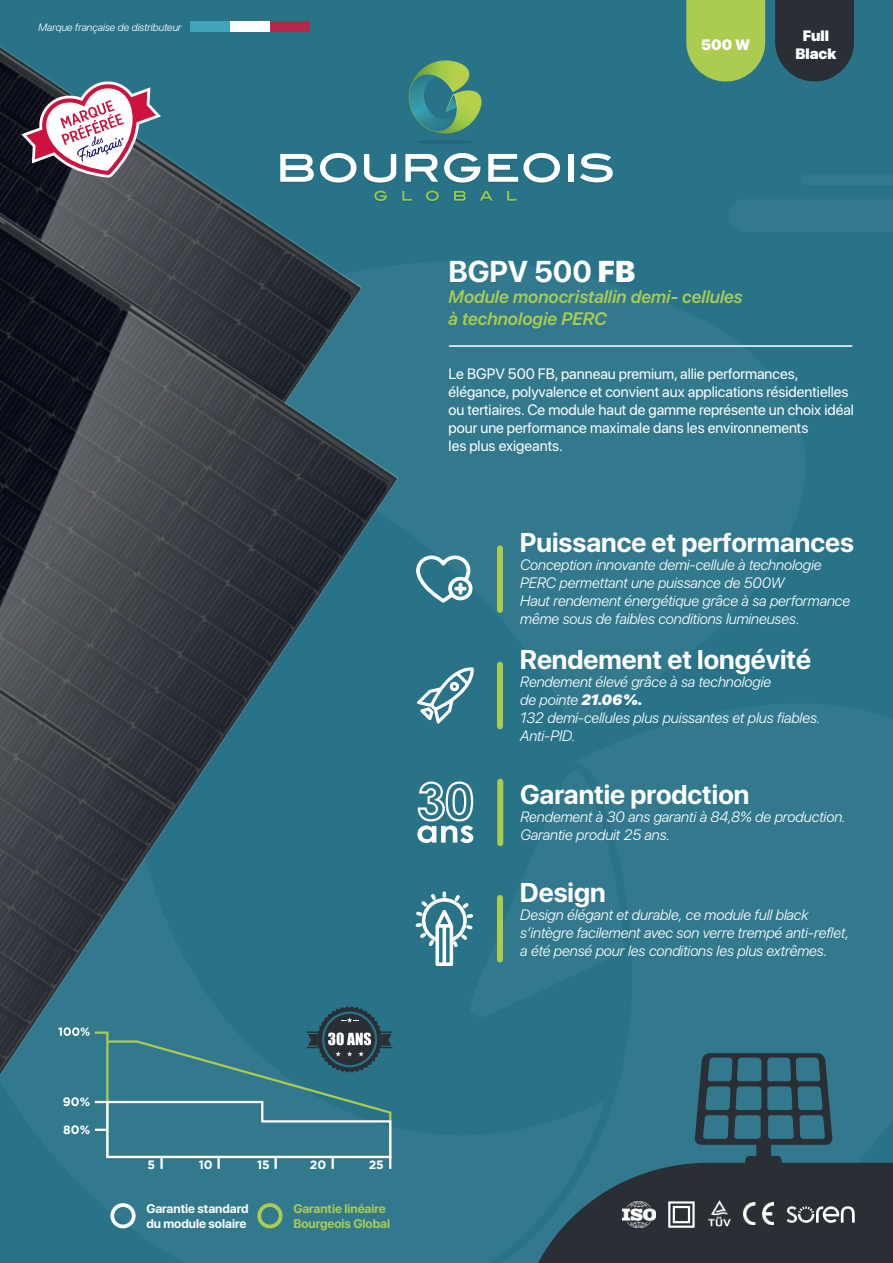
<style>
.page{position:relative;width:893px;height:1263px;background:#33798e}
.page>*{position:absolute;margin:0;border:0;box-sizing:border-box;transform-origin:0 0}
.t1{font:700 30px "SF Pro Display";color:#fff}
.t2{font:700 27px "SF Pro Display";color:#fff}
.t3{font:italic 600 18px/21.6px "SF Pro Display";color:#accc4f}
.t4{font:italic 300 15px/18px "SF Pro Display";color:#fff}
.t5{font:15px/18px "SF Pro Display";color:#fff}
.t6{font:900 15px/18px "SF Pro Display";color:#fff;text-align:center}
.t7{font:700 12.45px/15px "SF Pro Display";color:#fff}
.t8{font:700 12.45px/15px "SF Pro Display";color:#accc4f}
.t9{font:700 12.15px "Gotham";color:#fff}
.t10{font:italic 300 10.65px "SF Pro Display";color:#fff}
.s1{font-weight:900}
</style>
<div class="page">
<hr style="left:449px;top:345px;width:403px;height:2px;background:#fff">
<svg style="left:440px;top:60px;width:42px;height:74px"></svg>
<div style="left:568px;top:155px;width:5px;height:28px;background:#24677b"></div>
<svg style="left:476px;top:157px;width:4px;height:22px"></svg>
<svg style="left:488px;top:153px;width:72px;height:31px"></svg>
<div style="left:568px;top:154px;width:5px;height:28px;background:#fff"></div>
<svg style="left:580px;top:153px;width:33px;height:31px"></svg>
<svg style="left:480px;top:191px;width:13px;height:11px"></svg>
<svg style="left:507px;top:191px;width:10px;height:11px"></svg>
<hr style="left:416px;top:140px;width:58px;height:4px;background:#24677b;border-radius:50%">
<div style="left:110px;top:1203px;width:26px;height:25px;border:4px solid #fff;border-radius:50%"></div>
<div style="left:257px;top:1203px;width:26px;height:25px;border:4px solid #accc4f;border-radius:50%"></div>
<div style="left:497px;top:548px;width:6px;height:62px;background:#accc4f"></div>
<div style="left:497px;top:665px;width:6px;height:61px;background:#accc4f"></div>
<svg style="left:538px;top:1053px;width:355px;height:210px"></svg>
<img style="left:623px;top:1201px;width:32px;height:27px">
<img style="left:743px;top:1202px;width:31px;height:22px">
<img style="left:705px;top:1198px;width:28px;height:31px">
<img style="left:0;top:21px;width:440px;height:121px">
<img style="left:0;top:142px;width:476px;height:933px">
<div style="left:190px;top:22px;width:40px;height:10px;background:#40a5b8"></div>
<div style="left:230px;top:22px;width:40px;height:10px;background:#fff"></div>
<div style="left:270px;top:22px;width:40px;height:10px;background:#b4284c"></div>
<svg style="left:686px;top:0;width:79px;height:81px;background:#9ec254"></svg>
<svg style="left:775px;top:0;width:79px;height:81px;background:#29353d"></svg>
<svg style="left:58px;top:1006px;width:335px;height:163px"></svg>
<svg style="left:415px;top:768px;width:89px;height:250px"></svg>
<svg style="left:21px;top:81px;width:140px;height:97px;background:#9a818f"></svg>
<p class="t10" style="left:38px;top:20px;width:145px">Marque française de distributeur</p>
<p class="t6" style="left:701px;top:35px;width:51px">500 W</p>
<p class="t6" style="left:795px;top:26px;width:42px">Full<br>Black</p>
<p class="t9" style="left:63px;top:1095px;width:29px">90%</p>
<p class="t9" style="left:63px;top:1122px;width:28px">80%</p>
<p class="t9" style="left:199px;top:1157px;width:15px">10</p>
<p class="t9" style="left:257px;top:1157px;width:14px">15</p>
<p class="t9" style="left:310px;top:1157px;width:18px">20</p>
<p class="t9" style="left:369px;top:1157px;width:17px">25</p>
<p class="t7" style="left:146px;top:1201px;width:104px">Garantie standard du module solaire</p>
<p class="t8" style="left:293px;top:1201px;width:98px">Garantie linéaire<br>Bourgeois Global</p>
<p class="t9" style="left:147px;top:1157px;width:9px">5</p>
<h1 class="t1" style="left:449px;top:254px;width:188px">BGPV 500 <span class="s1">FB</span></h1>
<p class="t3" style="left:449px;top:286px;width:296px">Module monocristallin demi- cellules à technologie PERC</p>
<p class="t5" style="left:449px;top:364px;width:407px">Le BGPV 500 FB, panneau premium, allie performances, élégance, polyvalence et convient aux applications résidentielles ou tertiaires. Ce module haut de gamme représente un choix idéal pour une performance maximale dans les environnements<br>les plus exigeants.</p>
<h2 class="t2" style="left:520px;top:527px;width:336px">Puissance et performances</h2>
<p class="t4" style="left:520px;top:556px;width:331px">Conception innovante demi-cellule à technologie PERC permettant une puissance de 500W<br>Haut rendement énergétique grâce à sa performance même sous de faibles conditions lumineuses.</p>
<h2 class="t2" style="left:520px;top:644px;width:293px">Rendement et longévité</h2>
<p class="t4" style="left:520px;top:673px;width:302px">Rendement élevé grâce à sa technologie<br>de pointe <span class="s1">21.06%.<br></span>132 demi-cellules plus puissantes et plus fiables.<br>Anti-PID.</p>
<h2 class="t2" style="left:520px;top:779px;width:231px">Garantie prodction</h2>
<p class="t4" style="left:520px;top:808px;width:327px">Rendement à 30 ans garanti à 84,8% de production.<br>Garantie produit 25 ans.</p>
<h2 class="t2" style="left:520px;top:877px;width:87px">Design</h2>
<p class="t4" style="left:520px;top:907px;width:330px">Design élégant et durable, ce module full black s’intègre facilement avec son verre trempé anti-reflet, a été pensé pour les conditions les plus extrêmes.</p>
</div>
